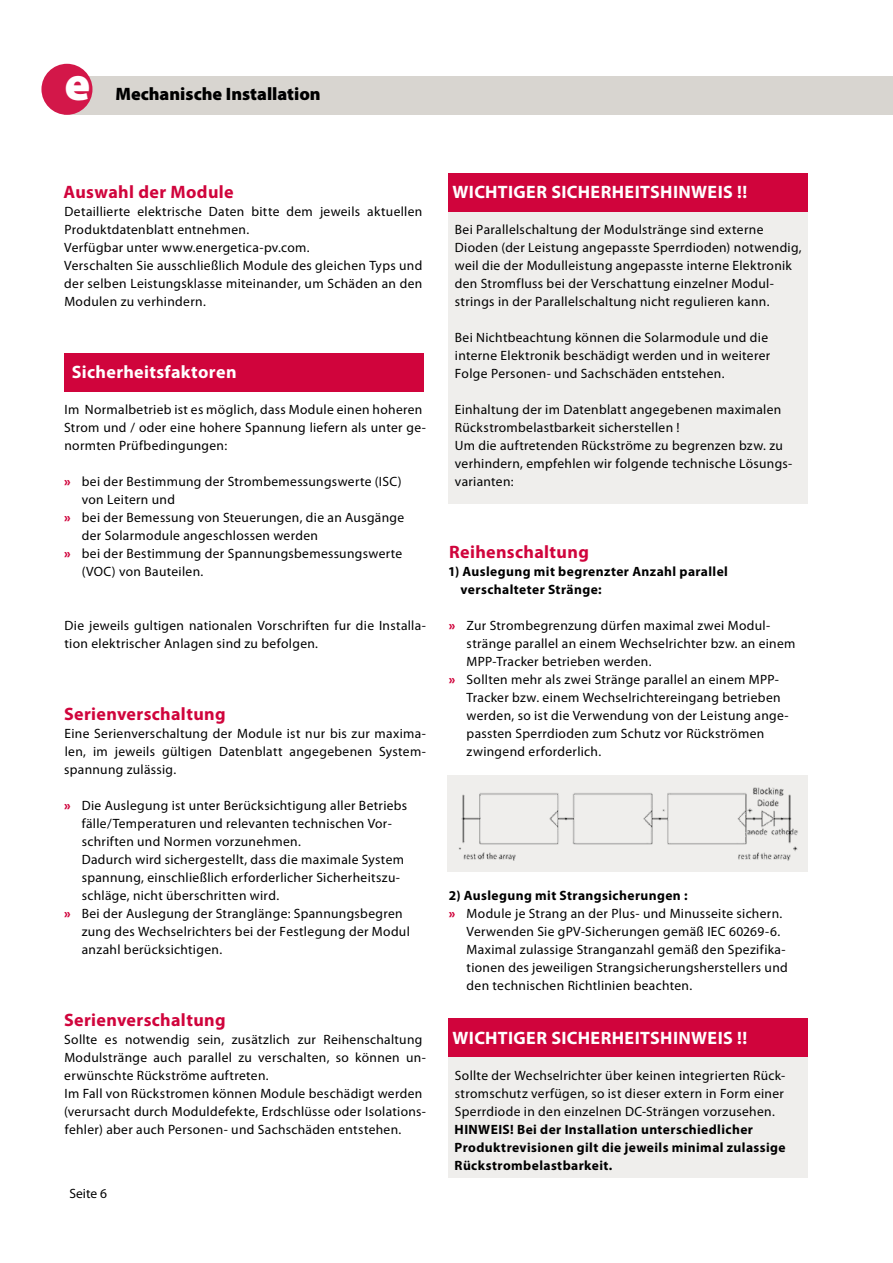
<style>
.page{position:relative;width:893px;height:1263px;background:#fff}
.page>*{position:absolute;margin:0;border:0;box-sizing:border-box;transform-origin:0 0}
.t1{font:900 48px "Myriad Pro";color:#fff}
.t2{font:700 18px "Myriad Pro";letter-spacing:.02em;color:#fff}
.t3{font:700 18px "Myriad Pro";letter-spacing:.02em;color:#d0043c}
.t4{font:900 18px "Myriad Pro";color:#000}
.t5{font:13.5px/18px "Myriad Pro";letter-spacing:.025em;color:#000}
.t6{font:700 13.5px/18px "Myriad Pro";letter-spacing:.03em;color:#000}
.s1{font-weight:900;color:#d0043c}
</style>
<div class="page">
<div style="left:448px;top:1056px;width:360px;height:122px;background:#efeeec"></div>
<div style="left:448px;top:1019px;width:360px;height:38px;background:#d0043c"></div>
<div style="left:448px;top:210px;width:360px;height:294px;background:#efeeec"></div>
<div style="left:448px;top:173px;width:360px;height:39px;background:#d0043c"></div>
<div style="left:64px;top:353px;width:360px;height:38px;background:#d0043c"></div>
<div style="left:64px;top:77px;width:829px;height:38px;background:#d8d5d0"></div>
<div style="left:41px;top:64px;width:51px;height:51px;background:#d31749;border-radius:50%"></div>
<div style="left:448px;top:775px;width:360px;height:96px;background:#efeeec"></div>
<img style="left:459px;top:787px;width:339px;height:74px">
<h1 class="t1" style="left:64px;top:57px;width:27px">e</h1>
<h2 class="t4" style="left:115px;top:84px;width:207px">Mechanische Installation</h2>
<h2 class="t3" style="left:64px;top:180px;width:172px">Auswahl der Module</h2>
<p class="t5" style="left:64px;top:203px;width:360px">Detaillierte elektrische Daten bitte dem jeweils aktuellen Produktdatenblatt entnehmen.<br>Verfügbar unter www.energetica-pv.com.<br>Verschalten Sie ausschließlich Module des gleichen Typs und der selben Leistungsklasse miteinander, um Schäden an den Modulen zu verhindern.</p>
<h2 class="t2" style="left:72px;top:360px;width:166px">Sicherheitsfaktoren</h2>
<p class="t5" style="left:64px;top:401px;width:363px">Im Normalbetrieb ist es möglich, dass Module einen hoheren<br>Strom und / oder eine hohere Spannung liefern als unter ge&shy;normten Prüfbedingungen:</p>
<p class="t5" style="left:64px;top:473px;width:339px"><span class="s1">»</span> bei der Bestimmung der Strombemessungswerte (ISC)</p>
<p class="t5" style="left:82px;top:491px;width:95px">von Leitern und</p>
<p class="t5" style="left:64px;top:509px;width:342px"><span class="s1">»</span> bei der Bemessung von Steuerungen, die an Ausgänge</p>
<p class="t5" style="left:82px;top:527px;width:238px">der Solarmodule angeschlossen werden</p>
<p class="t5" style="left:64px;top:545px;width:340px"><span class="s1">»</span> bei der Bestimmung der Spannungsbemessungswerte</p>
<p class="t5" style="left:82px;top:563px;width:123px">(VOC) von Bauteilen.</p>
<p class="t5" style="left:64px;top:617px;width:363px">Die jeweils gultigen nationalen Vorschriften fur die Installa&shy;tion elektrischer Anlagen sind zu befolgen.</p>
<h2 class="t3" style="left:64px;top:702px;width:163px">Serienverschaltung</h2>
<p class="t5" style="left:64px;top:725px;width:363px;text-align:justify">Eine Serienverschaltung der Module ist nur bis zur maxima&shy;len, im jeweils gültigen Datenblatt angegebenen System&shy;spannung zulässig.</p>
<p class="t5" style="left:64px;top:797px;width:345px"><span class="s1">»</span> Die Auslegung ist unter Berücksichtigung aller Betriebs</p>
<p class="t5" style="left:82px;top:815px;width:312px">fälle/Temperaturen und relevanten technischen Vor-</p>
<p class="t5" style="left:82px;top:833px;width:221px">schriften und Normen vorzunehmen.</p>
<p class="t5" style="left:82px;top:851px;width:324px">Dadurch wird sichergestellt, dass die maximale System</p>
<p class="t5" style="left:82px;top:869px;width:320px">spannung, einschließlich erforderlicher Sicherheitszu-</p>
<p class="t5" style="left:82px;top:887px;width:199px">schläge, nicht überschritten wird.</p>
<p class="t5" style="left:64px;top:905px;width:340px"><span class="s1">»</span> Bei der Auslegung der Stranglänge: Spannungsbegren</p>
<p class="t5" style="left:82px;top:923px;width:330px">zung des Wechselrichters bei der Festlegung der Modul</p>
<p class="t5" style="left:82px;top:941px;width:142px">anzahl berücksichtigen.</p>
<h2 class="t3" style="left:64px;top:1008px;width:163px">Serienverschaltung</h2>
<p class="t5" style="left:64px;top:1031px;width:363px">Sollte es notwendig sein, zusätzlich zur Reihenschaltung Modulstränge auch parallel zu verschalten, so können un&shy;erwünschte Rückströme auftreten.<br>Im Fall von Rückstromen können Module beschädigt werden (verursacht durch Moduldefekte, Erdschlüsse oder Isolations&shy;fehler) aber auch Personen- und Sachschäden entstehen.</p>
<p class="t5" style="left:69px;top:1185px;width:39px">Seite 6</p>
<h2 class="t2" style="left:453px;top:180px;width:296px">WICHTIGER SICHERHEITSHINWEIS !!</h2>
<p class="t5" style="left:455px;top:221px;width:348px">Bei Parallelschaltung der Modulstränge sind externe Dioden (der Leistung angepasste Sperrdioden) notwendig, weil die der Modulleistung angepasste interne Elektronik den Stromfluss bei der Verschattung einzelner Modul&shy;strings in der Parallelschaltung nicht regulieren kann.</p>
<p class="t5" style="left:455px;top:329px;width:317px">Bei Nichtbeachtung können die Solarmodule und die interne Elektronik beschädigt werden und in weiterer<br>Folge Personen- und Sachschäden entstehen.</p>
<p class="t5" style="left:455px;top:401px;width:339px">Einhaltung der im Datenblatt angegebenen maximalen Rückstrombelastbarkeit sicherstellen !<br>Um die auftretenden Rückströme zu begrenzen bzw. zu verhindern, empfehlen wir folgende technische Lösungs&shy;varianten:</p>
<h2 class="t3" style="left:449px;top:540px;width:141px">Reihenschaltung</h2>
<p class="t6" style="left:461px;top:562px;width:269px;text-indent:-13px">1) Auslegung mit begrenzter Anzahl parallel verschalteter Stränge:</p>
<p class="t5" style="left:449px;top:617px;width:323px"><span class="s1">»</span> Zur Strombegrenzung dürfen maximal zwei Modul-</p>
<p class="t5" style="left:467px;top:635px;width:330px">stränge parallel an einem Wechselrichter bzw. an einem</p>
<p class="t5" style="left:467px;top:653px;width:186px">MPP-Tracker betrieben werden.</p>
<p class="t5" style="left:449px;top:671px;width:332px"><span class="s1">»</span> Sollten mehr als zwei Stränge parallel an einem MPP-</p>
<p class="t5" style="left:467px;top:689px;width:315px">Tracker bzw. einem Wechselrichtereingang betrieben</p>
<p class="t5" style="left:467px;top:707px;width:324px">werden, so ist die Verwendung von der Leistung ange-</p>
<p class="t5" style="left:467px;top:725px;width:299px">passten Sperrdioden zum Schutz vor Rückströmen</p>
<p class="t5" style="left:467px;top:743px;width:136px">zwingend erforderlich.</p>
<p class="t6" style="left:449px;top:886px;width:240px">2) Auslegung mit Strangsicherungen :</p>
<p class="t5" style="left:449px;top:905px;width:335px"><span class="s1">»</span> Module je Strang an der Plus- und Minusseite sichern.</p>
<p class="t5" style="left:467px;top:923px;width:315px">Verwenden Sie gPV-Sicherungen gemäß IEC 60269-6.</p>
<p class="t5" style="left:467px;top:941px;width:321px">Maximal zulassige Stranganzahl gemäß den Spezifika-</p>
<p class="t5" style="left:467px;top:959px;width:323px">tionen des jeweiligen Strangsicherungsherstellers und</p>
<p class="t5" style="left:467px;top:977px;width:227px">den technischen Richtlinien beachten.</p>
<h2 class="t2" style="left:453px;top:1026px;width:296px">WICHTIGER SICHERHEITSHINWEIS !!</h2>
<p class="t5" style="left:455px;top:1067px;width:332px;text-align:justify">Sollte der Wechselrichter über keinen integrierten Rück&shy;stromschutz verfügen, so ist dieser extern in Form einer Sperrdiode in den einzelnen DC-Strängen vorzusehen.</p>
<p class="t6" style="left:455px;top:1120px;width:332px">HINWEIS! Bei der Installation unterschiedlicher<br>Produktrevisionen gilt die jeweils minimal zulassige<br>Rückstrombelastbarkeit.</p>
</div>
